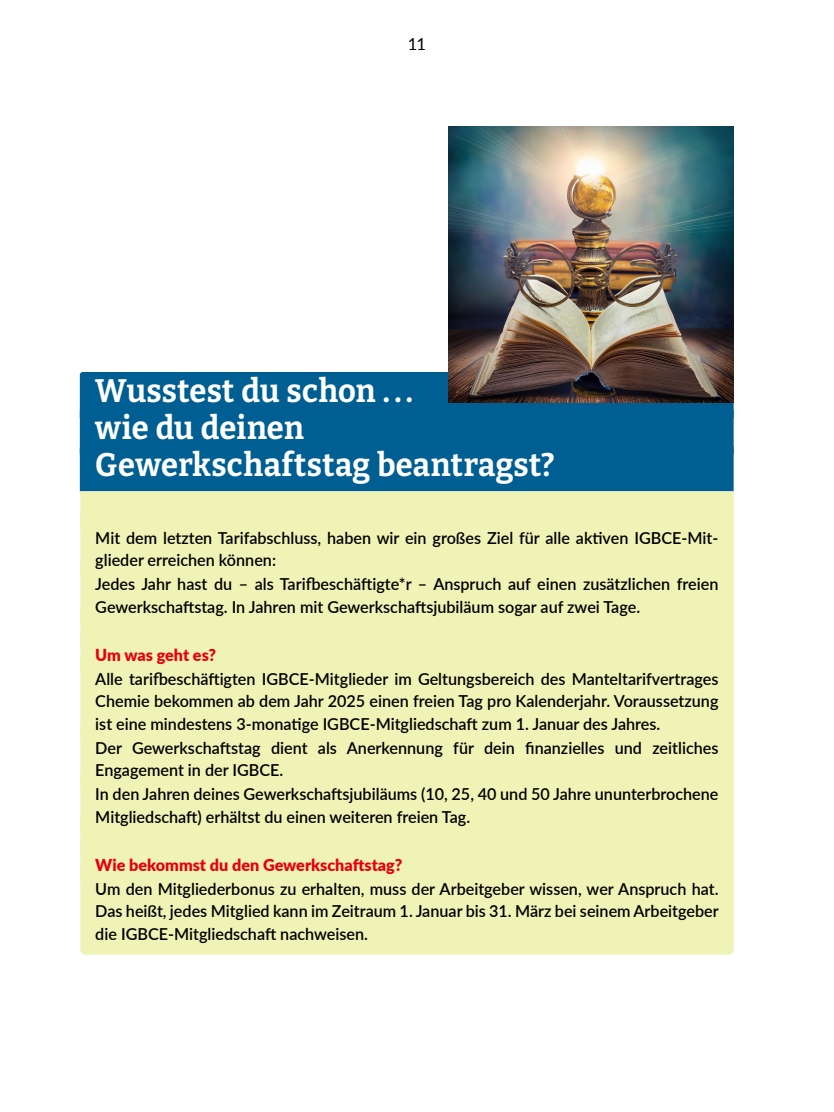
<style>
.page{position:relative;width:834px;height:1112px;background:#fff}
.page>*{position:absolute;margin:0;border:0;box-sizing:border-box;transform-origin:0 0}
.Überschrift_Fließkasten{font:700 32.5px "Bitter";letter-spacing:.01em;color:#fff;scale:.95 1}
._03_Fliesskasten{font:600 16.5px/22.5px "Lato";color:#000}
._03_Fliesskasten-2{font:900 16.5px "Lato";color:#e7000e}
.t1{font:16.5px "Lato";color:#000}
</style>
<div class="page">
<svg style="left:80px;top:372px;width:654px;height:143px;background:#2c7a98"></svg>
<div style="left:80px;top:515px;width:654px;height:47px;background:#f0f3b6"></div>
<div style="left:80px;top:562px;width:654px;height:46px;background:#f0f3b6"></div>
<div style="left:80px;top:608px;width:654px;height:48px;background:#f0f3b6"></div>
<div style="left:80px;top:656px;width:654px;height:69px;background:#f0f3b6"></div>
<div style="left:80px;top:725px;width:654px;height:47px;background:#f0f3b6"></div>
<div style="left:80px;top:772px;width:654px;height:46px;background:#f0f3b6"></div>
<div style="left:80px;top:818px;width:654px;height:48px;background:#f0f3b6"></div>
<div style="left:80px;top:866px;width:654px;height:89px;background:#f0f3b6"></div>
<img style="left:449px;top:126px;width:285px;height:277px">
<p class="t1" style="left:408px;top:32px;width:20px">11</p>
<p class="Überschrift_Fließkasten" style="left:95px;top:365px;width:336px">Wusstest du schon . . .</p>
<p class="Überschrift_Fließkasten" style="left:95px;top:401px;width:221px">wie du deinen</p>
<p class="Überschrift_Fließkasten" style="left:95px;top:438px;width:485px">Gewerkschaftstag beantragst?</p>
<p class="_03_Fliesskasten" style="left:95px;top:526px;width:625px">Mit dem letzten Tarifabschluss, haben wir ein großes Ziel für alle aktiven IGBCE-Mit&shy;glieder erreichen können:</p>
<p class="_03_Fliesskasten" style="left:95px;top:572px;width:625px">Jedes Jahr hast du – als Tarifbeschäftigte*r – Anspruch auf einen zusätzlichen freien<br>Gewerkschaftstag. In Jahren mit Gewerkschaftsjubiläum sogar auf zwei Tage.</p>
<p class="_03_Fliesskasten-2" style="left:95px;top:642px;width:122px">Um was geht es?</p>
<p class="_03_Fliesskasten" style="left:95px;top:667px;width:625px;text-align:justify">Alle tarifbeschäftigten IGBCE-Mitglieder im Geltungsbereich des Manteltarifvertrages Chemie bekommen ab dem Jahr 2025 einen freien Tag pro Kalenderjahr. Voraussetzung ist eine mindestens 3-monatige IGBCE-Mitgliedschaft zum 1. Januar des Jahres.</p>
<p class="_03_Fliesskasten" style="left:95px;top:736px;width:625px">Der Gewerkschaftstag dient als Anerkennung für dein finanzielles und zeitliches<br>Engagement in der IGBCE.</p>
<p class="_03_Fliesskasten" style="left:95px;top:782px;width:625px">In den Jahren deines Gewerkschaftsjubiläums (10, 25, 40 und 50 Jahre ununterbrochene<br>Mitgliedschaft) erhältst du einen weiteren freien Tag.</p>
<p class="_03_Fliesskasten-2" style="left:95px;top:852px;width:309px">Wie bekommst du den Gewerkschaftstag?</p>
<p class="_03_Fliesskasten" style="left:95px;top:877px;width:625px;text-align:justify">Um den Mitgliederbonus zu erhalten, muss der Arbeitgeber wissen, wer Anspruch hat.<br>Das heißt, jedes Mitglied kann im Zeitraum 1. Januar bis 31. März bei seinem Arbeitgeber die IGBCE-Mitgliedschaft nachweisen.</p>
</div>
